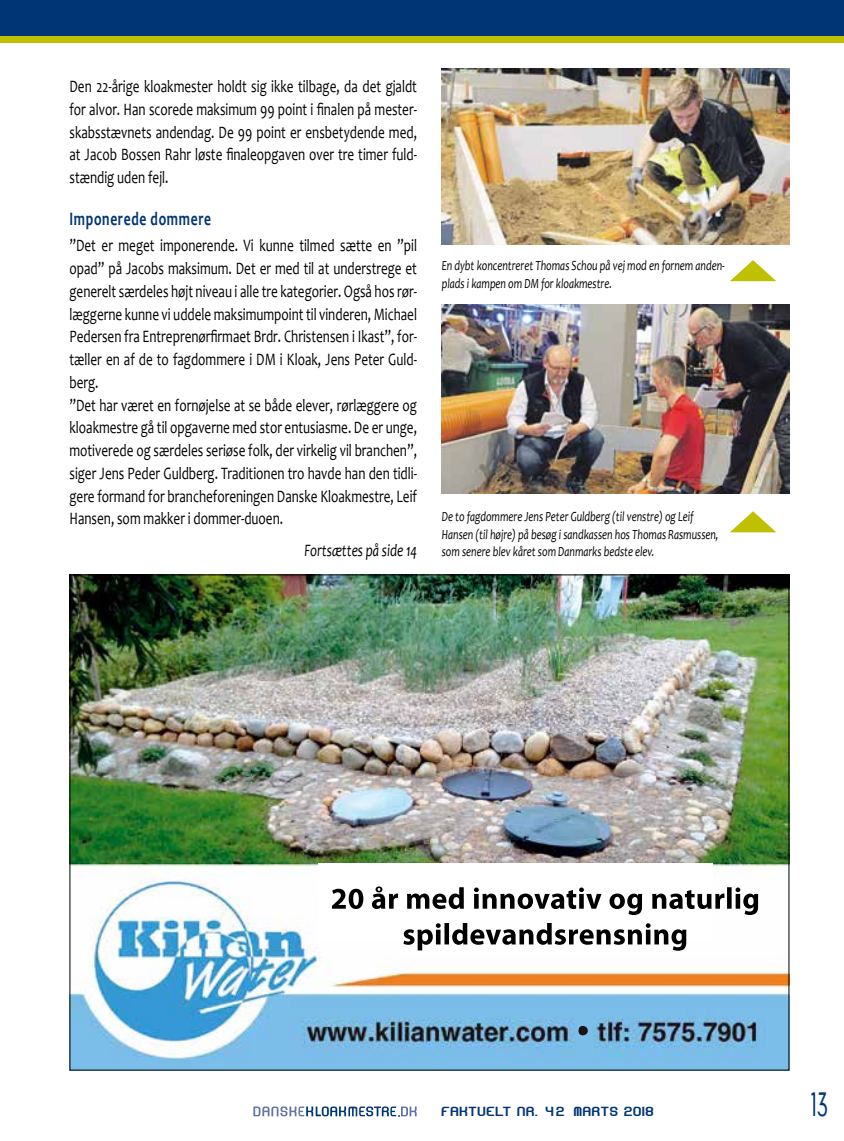
<style>
.page{position:relative;width:844px;height:1141px;background:#fff}
.page>*{position:absolute;margin:0;border:0;box-sizing:border-box;transform-origin:0 0}
.t1{font:800 31.5px "advent";color:#003575;scale:.75 1}
.t2{font:700 19.25px "Candara";letter-spacing:.05em;color:#003575;scale:.7 1}
.t3{font:17.5px/22.8px "Candara";color:#000;text-align:justify;scale:.75 1}
.t4{font:italic 17.5px "Candara";color:#000;scale:.75 1}
.t5{font:italic 14px/17.5px "Candara";color:#000;scale:.75 1}
.t6{font:12.6px "Hyperion Sunset BRK";letter-spacing:.11em;color:#003575;scale:.7 1}
</style>
<div class="page">
<div style="left:0;top:0;width:843px;height:40px;background:#003575"></div>
<div style="left:0;top:37px;width:843px;height:6px;background:#bfc000"></div>
<svg style="left:253px;top:1106px;width:163px;height:10px"></svg>
<img style="left:441px;top:69px;width:348px;height:176px">
<img style="left:441px;top:305px;width:348px;height:188px">
<img style="left:71px;top:576px;width:716px;height:246px">
<img style="left:71px;top:822px;width:716px;height:247px">
<img style="left:318px;top:864px;width:394px;height:77px">
<svg style="left:578px;top:1026px;width:9px;height:9px"></svg>
<svg style="left:730px;top:260px;width:46px;height:21px"></svg>
<svg style="left:730px;top:511px;width:46px;height:21px"></svg>
<p class="t3" style="left:69px;top:75px;width:465px">Den 22-årige kloakmester holdt sig ikke tilbage, da det gjaldt for alvor. Han scorede maksimum 99 point i finalen på mester&shy;skabsstævnets andendag. De 99 point er ensbetydende med, at Jacob Bossen Rahr løste finaleopgaven over tre timer fuld&shy;stændig uden fejl.</p>
<p class="t2" style="left:69px;top:207px;width:204px">Imponerede dommere</p>
<p class="t3" style="left:69px;top:234px;width:465px;text-align:left">”Det er meget imponerende. Vi kunne tilmed sætte en ”pil opad” på Jacobs maksimum. Det er med til at understrege et generelt særdeles højt niveau i alle tre kategorier. Også hos rør&shy;læggerne kunne vi uddele maksimumpoint til vinderen, Michael Pedersen fra Entreprenørfirmaet Brdr. Christensen i Ikast”, for&shy;tæller en af de to fagdommere i DM i Kloak, Jens Peter Guld&shy;berg.<br>”Det har været en fornøjelse at se både elever, rørlæggere og kloakmestre gå til opgaverne med stor entusiasme. De er unge, motiverede og særdeles seriøse folk, der virkelig vil branchen”, siger Jens Peder Guldberg. Traditionen tro havde han den tidli&shy;gere formand for brancheforeningen Danske Kloakmestre, Leif Hansen, som makker i dommer-duoen.</p>
<p class="t5" style="left:441px;top:257px;width:378px">En dybt koncentreret Thomas Schou på vej mod en fornem anden&shy;plads i kampen om DM for kloakmestre.</p>
<p class="t5" style="left:441px;top:508px;width:370px">De to fagdommere Jens Peter Guldberg (til venstre) og Leif<br>Hansen (til højre) på besøg i sandkassen hos Thomas Rasmussen,</p>
<p class="t4" style="left:304px;top:540px;width:151px">Fortsættes på side 14</p>
<p class="t5" style="left:441px;top:543px;width:285px">som senere blev kåret som Danmarks bedste elev.</p>
<p class="t6" style="left:441px;top:1106px;width:304px">FAKTUELT NR. 4 2 MARTS 2018</p>
<h1 class="t1" style="left:810px;top:1082px;width:23px">13</h1>
</div>
